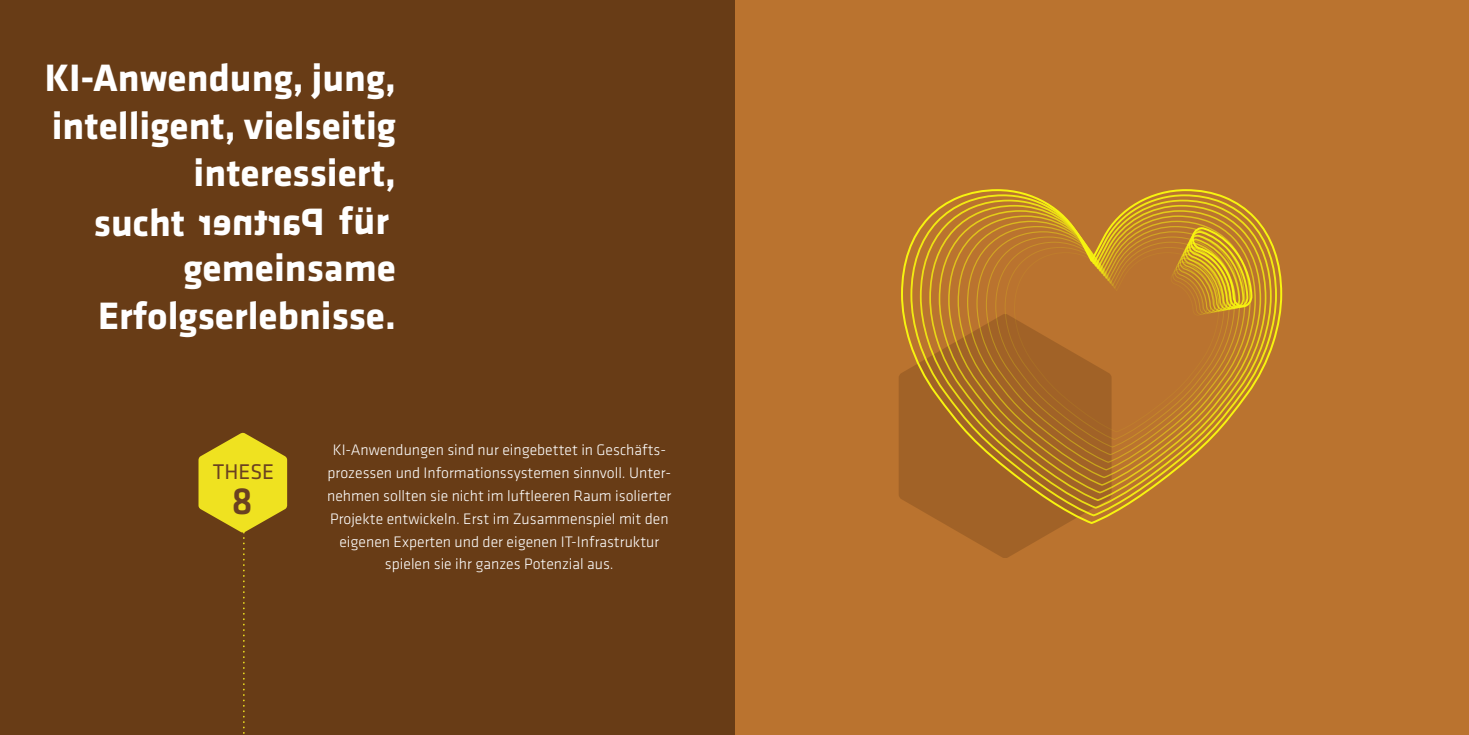
<style>
.page{position:relative;width:1469px;height:735px;background:#fff}
.page>*{position:absolute;margin:0;border:0;box-sizing:border-box;transform-origin:0 0}
.t1{font:700 39.55px/47.4px "Klavika";color:#fff;text-align:right}
.t2{font:500 39.2px "Klavika";color:#6a4121}
.t3{font:22.05px "Klavika";color:#6a4121}
.t4{font:300 15.75px/22.8px "Klavika";color:#fff;text-align:center}
</style>
<div class="page">
<div style="left:0;top:0;width:1468px;height:734px;background:#ba732f"></div>
<div style="left:0;top:0;width:734px;height:734px;background:#683c16"></div>
<svg style="left:198px;top:432px;width:89px;height:303px"></svg>
<svg style="left:899px;top:374px;width:195px;height:183px"></svg>
<svg style="left:901px;top:189px;width:381px;height:334px"></svg>
<h1 class="t1" style="left:45px;top:55px;width:353px">KI-Anwendung, jung, intelligent, vielseitig interessiert,</h1>
<h1 class="t1" style="left:94px;top:199px;width:93px">sucht</h1>
<h1 class="t1" style="left:339px;top:197px;width:52px">für</h1>
<h1 class="t1" style="left:98px;top:245px;width:299px">gemeinsame<br>Erfolgserlebnisse.</h1>
<h3 class="t3" style="left:213px;top:459px;width:63px">THESE</h3>
<h2 class="t2" style="left:231px;top:479px;width:23px">8</h2>
<p class="t4" style="left:327px;top:439px;width:346px">KI-Anwendungen sind nur eingebettet in Geschäfts&shy;prozessen und Informationssystemen sinnvoll. Unter&shy;nehmen sollten sie nicht im luftleeren Raum isolierter Projekte entwickeln. Erst im Zusammenspiel mit den eigenen Experten und der eigenen IT-Infrastruktur spielen sie ihr ganzes Potenzial aus.</p>
</div>
